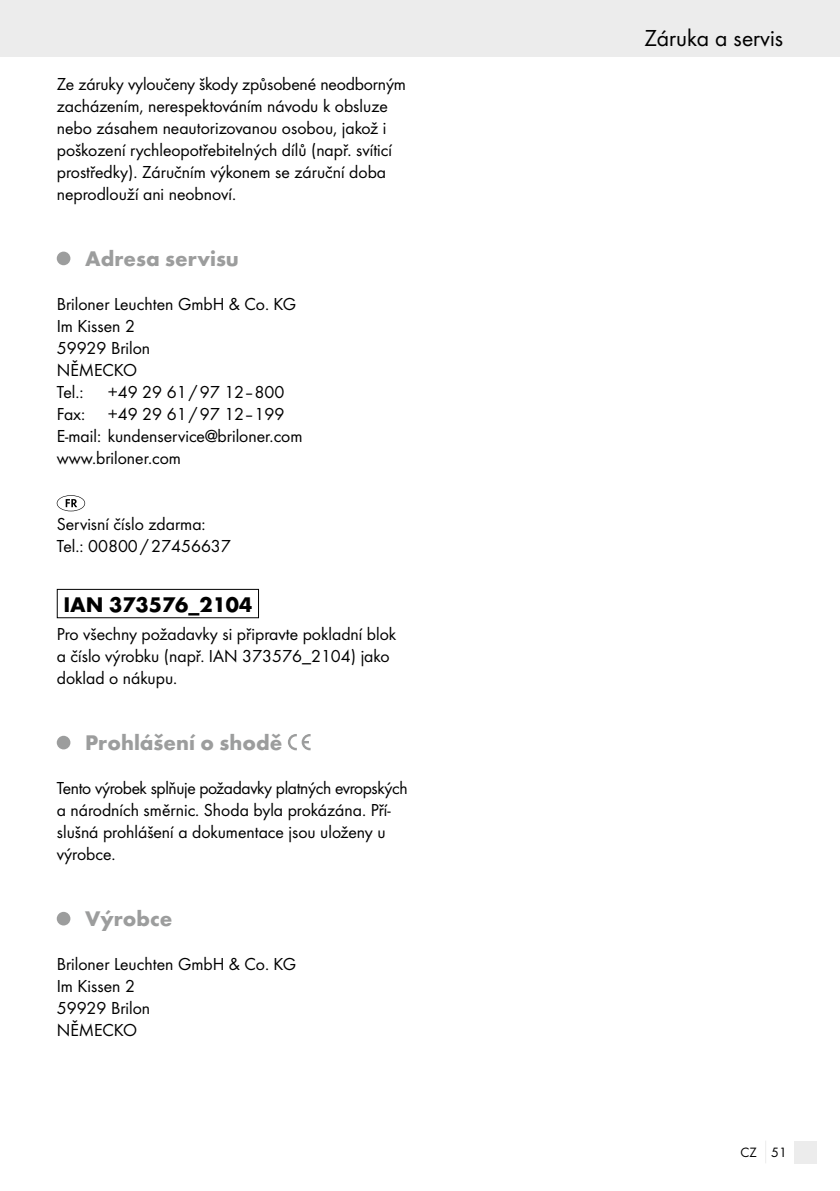
<style>
.page{position:relative;width:840px;height:1191px;background:#fff}
.page>*{position:absolute;margin:0;border:0;box-sizing:border-box;transform-origin:0 0}
.t1{font:24px "Futura Boo";color:#000}
.t2{font:700 22px "Futura";color:#9c9d9d}
.t3{font:700 22px "Futura";color:#000}
.t4{font:18px/22px "Futura Boo";color:#000}
.t5{font:14px "Futura Boo";color:#000}
</style>
<div class="page">
<div style="left:0;top:0;width:839px;height:57px;background:#ececec"></div>
<div style="left:794px;top:1140px;width:22px;height:23px;background:#ececec"></div>
<div style="left:57px;top:252px;width:13px;height:13px;background:#9c9d9d;border-radius:50%"></div>
<svg style="left:57px;top:495px;width:28px;height:16px"></svg>
<div style="left:57px;top:589px;width:202px;height:29px;border:1px solid #000"></div>
<div style="left:57px;top:736px;width:13px;height:13px;background:#9c9d9d;border-radius:50%"></div>
<svg style="left:288px;top:734px;width:22px;height:16px"></svg>
<div style="left:57px;top:912px;width:13px;height:13px;background:#9c9d9d;border-radius:50%"></div>
<p class="t4" style="left:57px;top:73px;width:350px">Ze záruky vyloučeny škody způsobené neodborným zacházením, nerespektováním návodu k obsluze nebo zásahem neautorizovanou osobou, jakož i poškození rychleopotřebitelných dílů (např. svíticí prostředky). Záručním výkonem se záruční doba neprodlouží ani neobnoví.</p>
<p class="t2" style="left:85px;top:245px;width:155px">Adresa servisu</p>
<p class="t4" style="left:57px;top:293px;width:241px">Briloner Leuchten GmbH &amp; Co. KG<br>Im Kissen 2<br>59929 Brilon<br>NĚMECKO<br>Tel.:</p>
<p class="t4" style="left:57px;top:381px;width:247px;text-indent:51px">+49 29 61/97 12–800<br>Fax: +49 29 61/97 12–199<br>E-mail: kundenservice@briloner.com www.briloner.com</p>
<p class="t4" style="left:57px;top:513px;width:175px">Servisní číslo zdarma:<br>Tel.: 00800/27456637</p>
<p class="t3" style="left:63px;top:590px;width:190px">IAN 373576_2104</p>
<p class="t4" style="left:57px;top:623px;width:341px">Pro všechny požadavky si připravte pokladní blok a číslo výrobku (např. IAN 373576_2104) jako doklad o nákupu.</p>
<p class="t2" style="left:85px;top:729px;width:199px">Prohlášení o shodě</p>
<p class="t4" style="left:57px;top:777px;width:352px">Tento výrobek splňuje požadavky platných evropských a národních směrnic. Shoda byla prokázána. Pří&shy;slušná prohlášení a dokumentace jsou uloženy u výrobce.</p>
<p class="t2" style="left:85px;top:905px;width:89px">Výrobce</p>
<p class="t4" style="left:57px;top:953px;width:241px">Briloner Leuchten GmbH &amp; Co. KG<br>Im Kissen 2<br>59929 Brilon<br>NĚMECKO</p>
<h1 class="t1" style="left:644px;top:24px;width:140px">Záruka a servis</h1>
<p class="t5" style="left:740px;top:1144px;width:48px">CZ 51</p>
</div>
